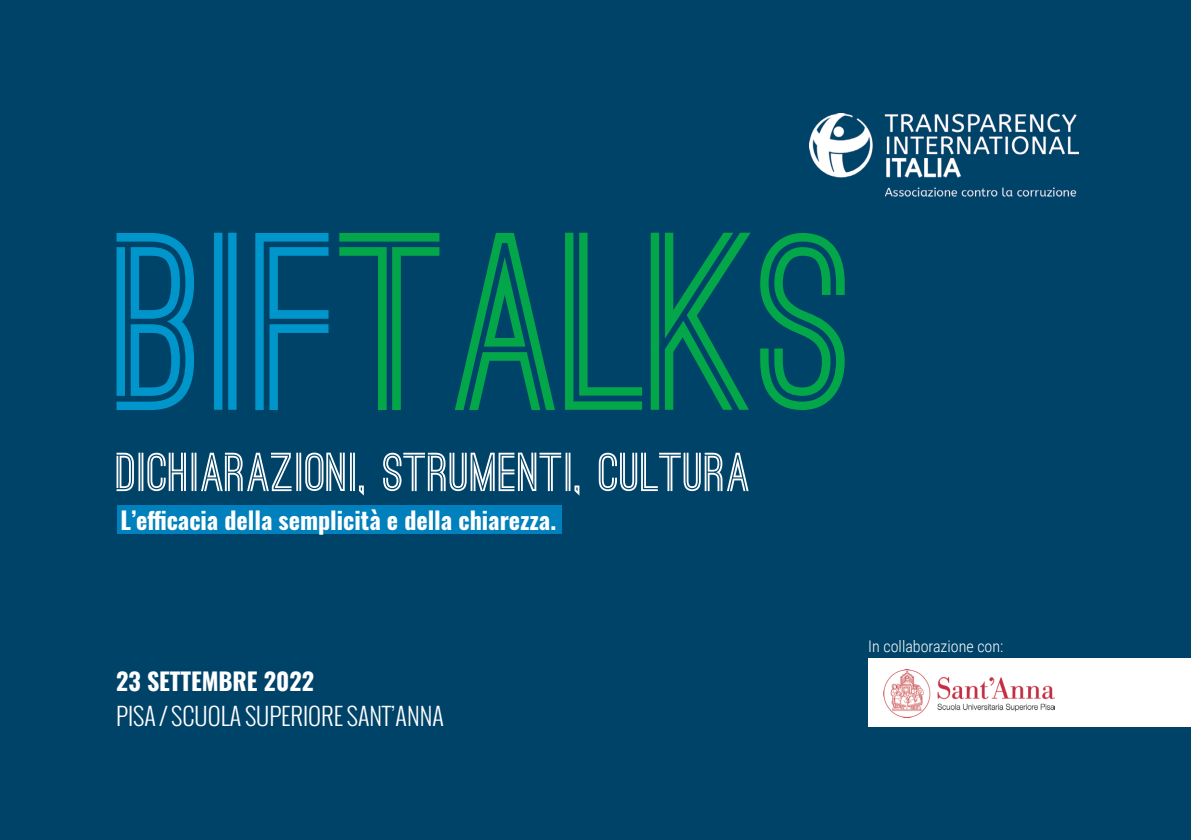
<style>
.page{position:relative;width:1191px;height:840px;background:#fff}
.page>*{position:absolute;margin:0;border:0;box-sizing:border-box;transform-origin:0 0}
.t1{font:700 52px "Ostrich Sans";color:#fff}
.t2{font:700 24px "Oswald";color:#fff}
.t3{font:300 24px "Oswald";color:#fff}
.t4{font:300 16px "Roboto Condensed";color:#fff}
</style>
<div class="page">
<div style="left:0;top:0;width:1191px;height:839px;background:#004369"></div>
<div style="left:868px;top:657px;width:323px;height:69px;background:#fff"></div>
<img style="left:809px;top:113px;width:269px;height:84px">
<svg style="left:117px;top:233px;width:77px;height:177px"></svg>
<svg style="left:214px;top:232px;width:22px;height:177px"></svg>
<svg style="left:255px;top:233px;width:73px;height:177px"></svg>
<svg style="left:339px;top:233px;width:100px;height:177px"></svg>
<svg style="left:455px;top:233px;width:100px;height:177px"></svg>
<svg style="left:565px;top:232px;width:77px;height:177px"></svg>
<svg style="left:650px;top:232px;width:100px;height:177px"></svg>
<svg style="left:760px;top:233px;width:84px;height:177px"></svg>
<img style="left:883px;top:669px;width:171px;height:47px">
<div style="left:117px;top:505px;width:444px;height:28px;background:#0080bc"></div>
<h1 class="t1" style="left:117px;top:452px;width:635px">DICHIARAZIONI, STRUMENTI, CULTURA</h1>
<p class="t2" style="left:120px;top:498px;width:437px">L’efficacia della semplicità e della chiarezza.</p>
<p class="t2" style="left:116px;top:659px;width:199px">23 SETTEMBRE 2022</p>
<p class="t3" style="left:116px;top:698px;width:329px">PISA / SCUOLA SUPERIORE SANT’ANNA</p>
<p class="t4" style="left:868px;top:634px;width:137px">In collaborazione con:</p>
</div>
